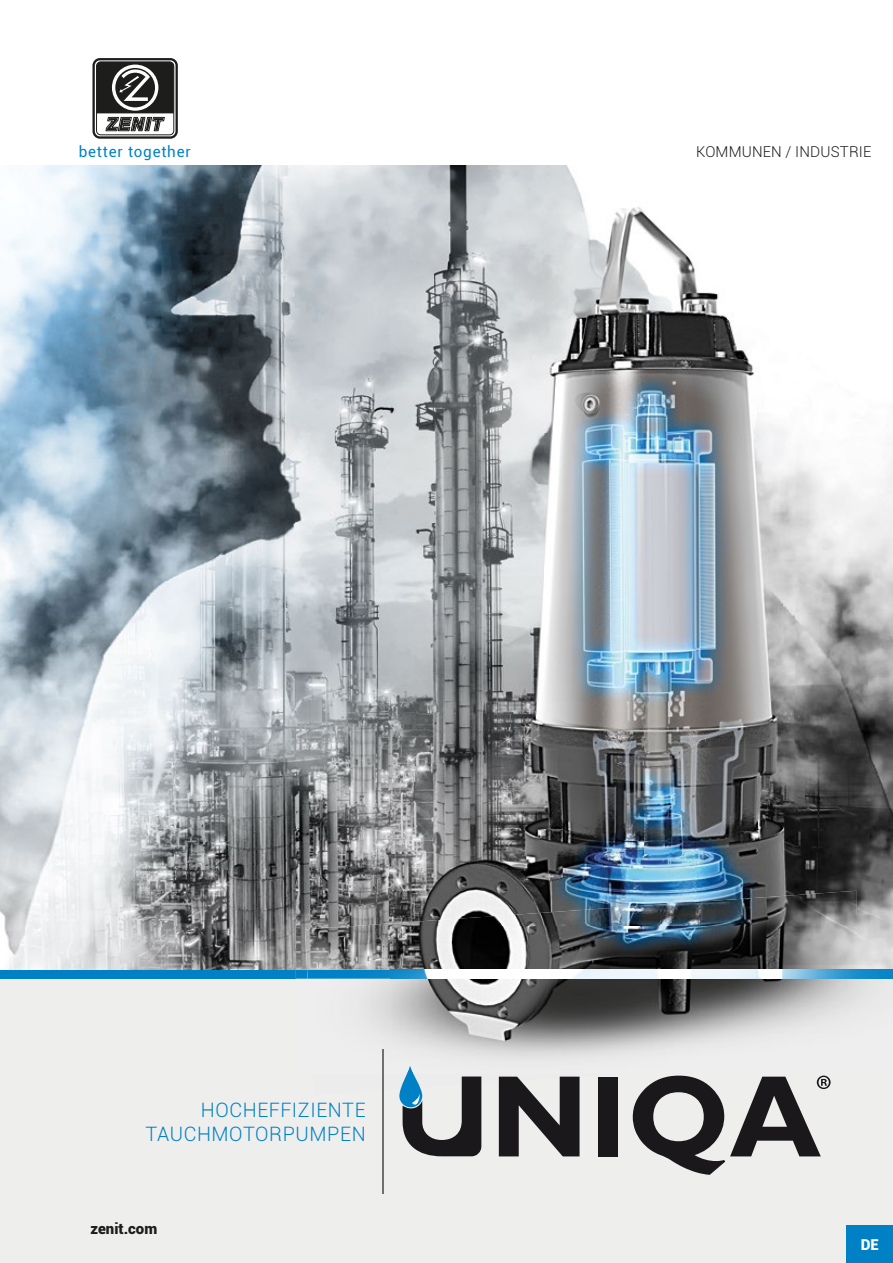
<style>
.page{position:relative;width:893px;height:1263px;background:#fff}
.page>*{position:absolute;margin:0;border:0;box-sizing:border-box;transform-origin:0 0}
.t1{font:300 19.8px/23.9px "Roboto";letter-spacing:.03em;color:#0081c6;text-align:right}
.t2{font:15.15px "Roboto";letter-spacing:.05em;color:#0082c7}
.t3{font:300 15px "Roboto";letter-spacing:.01em;color:#1d1d1b}
.t4{font:900 15px "Roboto";color:#1d1d1b}
.t5{font:900 15px "Roboto";color:#fff}
</style>
<div class="page">
<div style="left:0;top:978px;width:893px;height:285px;background:#eeeeed"></div>
<img style="left:0;top:166px;width:296px;height:804px">
<div style="left:0;top:970px;width:893px;height:8px;background:#0081c6"></div>
<img style="left:383px;top:1074px;width:197px;height:21px">
<svg style="left:499px;top:1077px;width:81px;height:79px"></svg>
<div style="left:598px;top:1077px;width:20px;height:79px;background:#1b181c"></div>
<svg style="left:633px;top:1075px;width:198px;height:100px"></svg>
<hr style="left:382px;top:1050px;width:1px;height:143px;background:#706f6f">
<img style="left:296px;top:165px;width:272px;height:1px">
<img style="left:296px;top:166px;width:498px;height:535px">
<img style="left:794px;top:459px;width:99px;height:457px">
<img style="left:296px;top:701px;width:348px;height:215px">
<img style="left:644px;top:701px;width:150px;height:190px">
<img style="left:296px;top:916px;width:9px;height:54px">
<img style="left:857px;top:916px;width:36px;height:54px">
<img style="left:305px;top:891px;width:552px;height:79px">
<img style="left:308px;top:978px;width:82px;height:96px">
<img style="left:307px;top:970px;width:83px;height:8px">
<img style="left:390px;top:927px;width:467px;height:131px">
<img style="left:591px;top:970px;width:302px;height:60px">
<svg style="left:399px;top:1066px;width:82px;height:90px"></svg>
<svg style="left:382px;top:1050px;width:1px;height:24px"></svg>
<svg style="left:94px;top:59px;width:83px;height:79px"></svg>
<div style="left:92px;top:58px;width:86px;height:81px;border:2px solid #1d1d1b;border-radius:6px"></div>
<div style="left:96px;top:62px;width:78px;height:73px;border:1px solid #1d1d1b;border-radius:4px"></div>
<svg style="left:97px;top:62px;width:77px;height:69px"></svg>
<div style="left:847px;top:1225px;width:46px;height:38px;background:#0081c6"></div>
<p class="t2" style="left:79px;top:141px;width:113px">better together</p>
<p class="t3" style="left:696px;top:142px;width:177px">KOMMUNEN / INDUSTRIE</p>
<p class="t1" style="left:145px;top:1097px;width:222px">HOCHEFFIZIENTE<br>TAUCHMOTORPUMPEN</p>
<p class="t4" style="left:90px;top:1218px;width:68px">zenit.com</p>
<p class="t5" style="left:861px;top:1234px;width:20px">DE</p>
</div>
